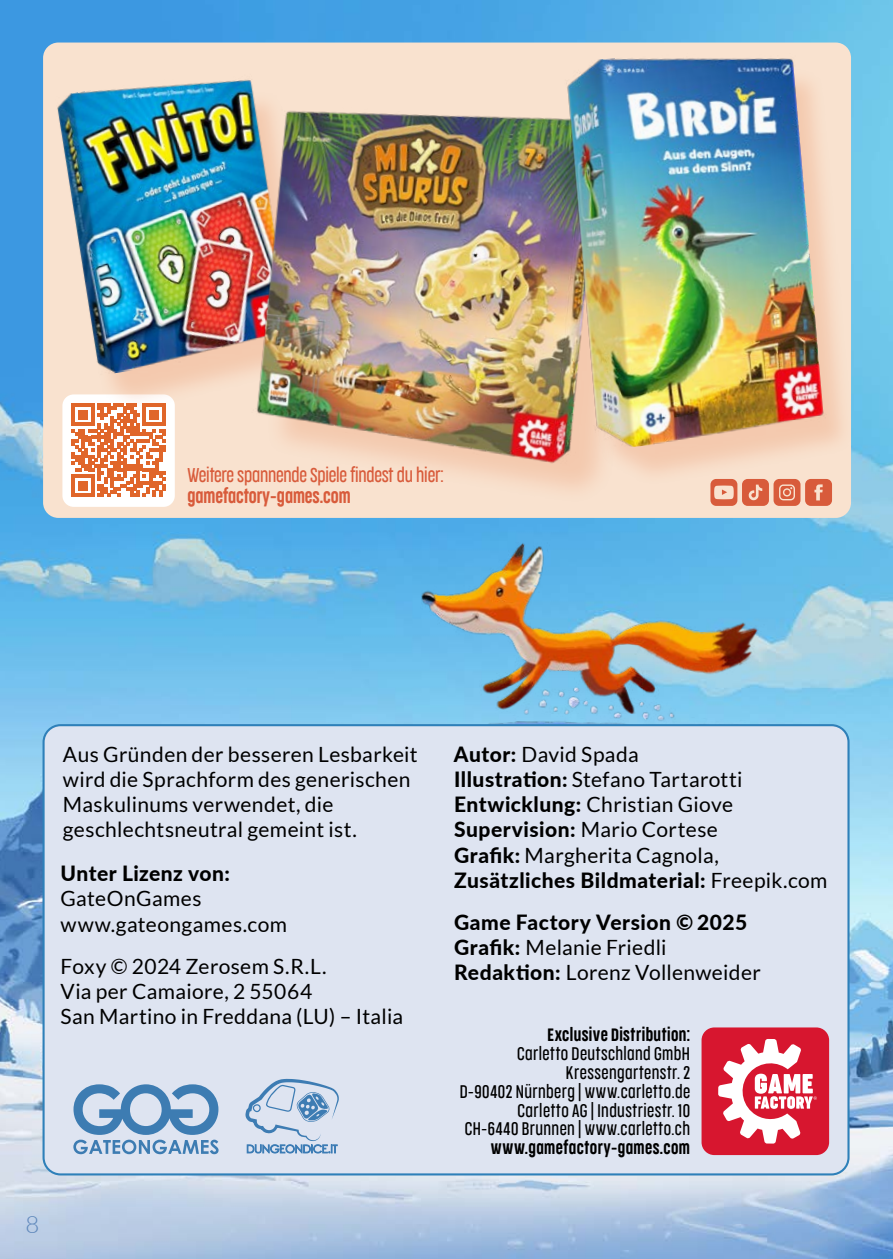
<style>
.page{position:relative;width:893px;height:1259px;background:#fff}
.page>*{position:absolute;margin:0;border:0;box-sizing:border-box;transform-origin:0 0}
.t1{font:300 24px "Lato";color:#5e87bb}
.t2{font:21px/25.2px "Lato";letter-spacing:.02em;color:#000}
.t3{font:800 21px/25.2px "Lato";letter-spacing:.025em;color:#000}
.t4{font:300 18.3px "Cocogoose Pro Comp";letter-spacing:-.01em;color:#d85b3b}
.t5{font:300 18.3px "Cocogoose Pro Comp";color:#d85b3b}
.t6{font:300 16.8px/18.9px "Cocogoose Pro Comp";letter-spacing:.035em;color:#000;text-align:right}
.t7{font:300 16.8px "Cocogoose Pro Comp";letter-spacing:.025em;color:#000}
.s1{font-weight:800}
.s2{font-weight:400}
</style>
<div class="page">
<img style="left:0;top:0;width:893px;height:1259px">
<div style="left:43px;top:43px;width:808px;height:475px;background:#f9e2cf;border-radius:15px"></div>
<svg style="left:710px;top:486px;width:122px;height:20px"></svg>
<div style="left:62px;top:394px;width:113px;height:113px;background:#fff;border-radius:11px"></div>
<svg style="left:72px;top:413px;width:93px;height:84px"></svg>
<div style="left:59px;top:90px;width:264px;height:323px;background:#e0662a;opacity:.2"></div>
<img style="left:13px;top:58px;width:201px;height:324px">
<img style="left:214px;top:79px;width:355px;height:404px">
<div style="left:569px;top:67px;width:286px;height:419px;background:#e0662a;opacity:.2"></div>
<img style="left:485px;top:36px;width:408px;height:421px">
<img style="left:409px;top:517px;width:360px;height:207px">
<div style="left:44px;top:725px;width:804px;height:449px;background:#dee4f1;border-radius:17px"></div>
<div style="left:43px;top:724px;width:806px;height:451px;border:2px solid #2e80b9;border-radius:17px"></div>
<div style="left:701px;top:1027px;width:128px;height:128px;background:#d7162f;border-radius:13px"></div>
<svg style="left:718px;top:1039px;width:99px;height:104px"></svg>
<svg style="left:245px;top:1078px;width:94px;height:75px"></svg>
<svg style="left:73px;top:1084px;width:146px;height:70px"></svg>
<p class="t4" style="left:188px;top:462px;width:258px">Weitere spannende Spiele findest du hier:</p>
<p class="t5" style="left:188px;top:482px;width:165px">gamefactory-games.com</p>
<p class="t2" style="left:63px;top:741px;width:356px">Aus Gründen der besseren Lesbarkeit wird die Sprachform des generischen Maskulinums verwendet, die geschlechtsneutral gemeint ist.</p>
<p class="t3" style="left:60px;top:860px;width:171px">Unter Lizenz von:</p>
<p class="t2" style="left:60px;top:886px;width:228px">GateOnGames www.gateongames.com</p>
<p class="t2" style="left:60px;top:953px;width:344px">Foxy © 2024 Zerosem S.R.L.<br>Via per Camaiore, 2 55064<br>San Martino in Freddana (LU) – Italia</p>
<p class="t1" style="left:26px;top:1208px;width:15px">8</p>
<p class="t2" style="left:454px;top:741px;width:375px"><span class="s1">Autor:</span> David Spada<br><span class="s1">Illustration:</span> Stefano Tartarotti<br><span class="s1">Entwicklung:</span> Christian Giove<br><span class="s1">Supervision:</span> Mario Cortese<br><span class="s1">Grafik:</span> Margherita Cagnola,<br><span class="s1">Zusätzliches Bildmaterial:</span> Freepik.com</p>
<p class="t3" style="left:454px;top:909px;width:308px">Game Factory Version © 2025<br>Grafik: <span class="s2">Melanie Friedli<br></span>Redaktion: <span class="s2">Lorenz Vollenweider</span></p>
<p class="t7" style="left:548px;top:1022px;width:144px">Exclusive Distribution:</p>
<p class="t6" style="left:460px;top:1044px;width:232px">Carletto Deutschland GmbH<br>Kressengartenstr. 2<br>D-90402 Nürnberg | www.carletto.de<br>Carletto AG | Industriestr. 10<br>CH-6440 Brunnen | www.carletto.ch</p>
<p class="t7" style="left:491px;top:1135px;width:201px">www.gamefactory-games.com</p>
</div>
